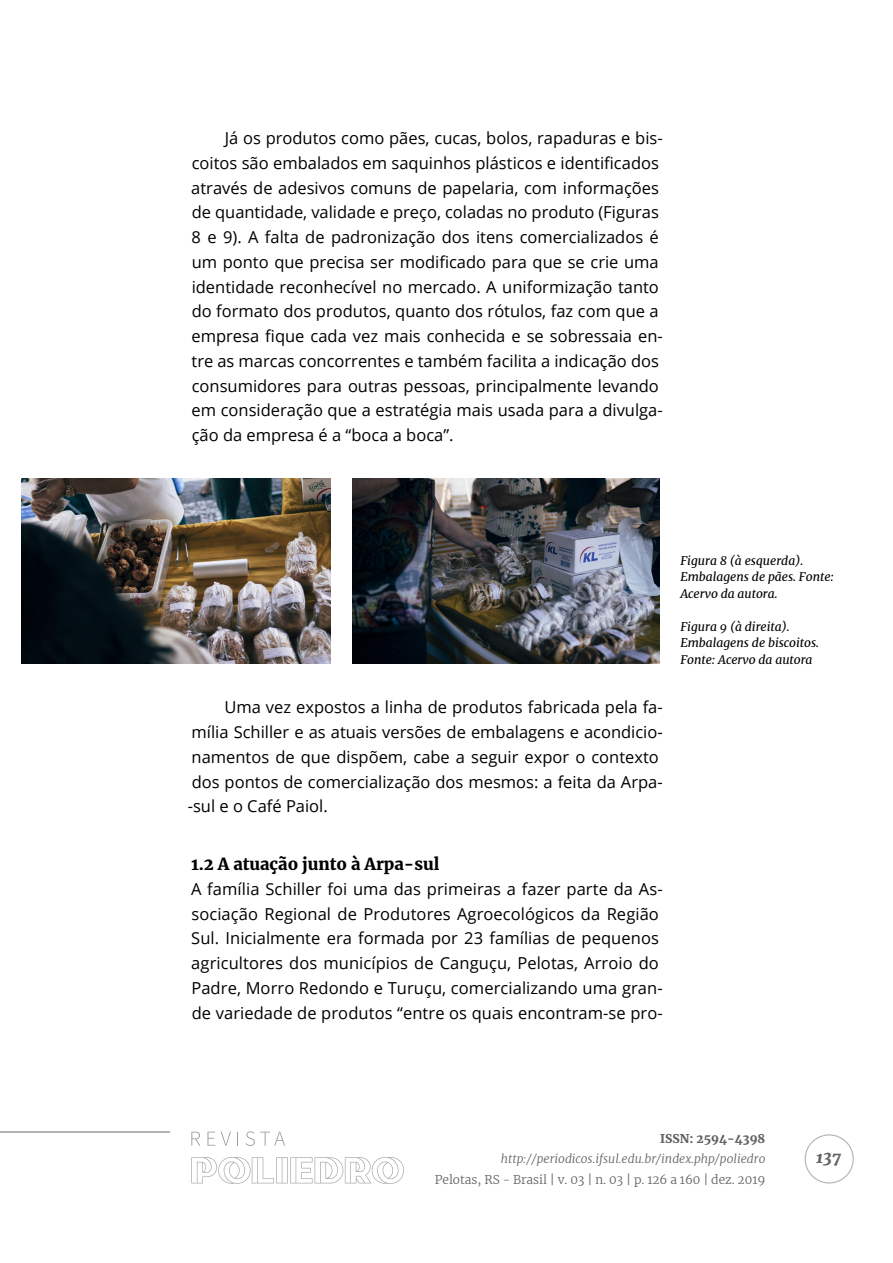
<style>
.page{position:relative;width:893px;height:1263px;background:#fff}
.page>*{position:absolute;margin:0;border:0;box-sizing:border-box;transform-origin:0 0}
.t1{font:16.5px/24.8px "Open Sans";color:#000}
.t2{font:900 16.5px "Merriweather";color:#000}
.t3{font:italic 900 16.5px "Merriweather";color:#646363}
.t4{font:italic 12px/16.5px "Merriweather";color:#000}
.t5{font:italic 300 12px "Merriweather";color:#646363}
.t6{font:300 12px "Merriweather";color:#646363}
.t7{font:900 12px "Merriweather";color:#646363}
</style>
<div class="page">
<div style="left:805px;top:1134px;width:49px;height:49px;border:1px solid #b3b2b2;border-radius:50%"></div>
<svg style="left:191px;top:1157px;width:213px;height:27px"></svg>
<svg style="left:191px;top:1132px;width:9px;height:14px"></svg>
<svg style="left:207px;top:1132px;width:8px;height:14px"></svg>
<svg style="left:221px;top:1132px;width:10px;height:14px"></svg>
<svg style="left:237px;top:1132px;width:1px;height:14px"></svg>
<svg style="left:246px;top:1131px;width:39px;height:15px"></svg>
<hr style="left:0;top:1131px;width:170px;height:1px;background:#b3b2b2">
<img style="left:352px;top:479px;width:307px;height:185px">
<img style="left:21px;top:479px;width:310px;height:185px">
<p class="t1" style="left:191px;top:125px;width:473px;text-indent:33px">Já os produtos como pães, cucas, bolos, rapaduras e bis&shy;coitos são embalados em saquinhos plásticos e identificados através de adesivos comuns de papelaria, com informações de quantidade, validade e preço, coladas no produto (Figuras 8 e 9). A falta de padronização dos itens comercializados é um ponto que precisa ser modificado para que se crie uma identidade reconhecível no mercado. A uniformização tanto do formato dos produtos, quanto dos rótulos, faz com que a empresa fique cada vez mais conhecida e se sobressaia en&shy;tre as marcas concorrentes e também facilita a indicação dos consumidores para outras pessoas, principalmente levando em consideração que a estratégia mais usada para a divulga&shy;ção da empresa é a “boca a boca”.</p>
<p class="t1" style="left:188px;top:695px;width:477px;text-indent:37px">Uma vez expostos a linha de produtos fabricada pela fa&shy;mília Schiller e as atuais versões de embalagens e acondicio&shy;namentos de que dispõem, cabe a seguir expor o contexto dos pontos de comercialização dos mesmos: a feita da Arpa--sul e o Café Paiol.</p>
<p class="t2" style="left:191px;top:853px;width:250px">1.2 A atuação junto à Arpa-sul</p>
<p class="t1" style="left:191px;top:876px;width:473px">A família Schiller foi uma das primeiras a fazer parte da As&shy;sociação Regional de Produtores Agroecológicos da Região Sul. Inicialmente era formada por 23 famílias de pequenos agricultores dos municípios de Canguçu, Pelotas, Arroio do Padre, Morro Redondo e Turuçu, comercializando uma gran&shy;de variedade de produtos “entre os quais encontram-se pro-</p>
<p class="t4" style="left:680px;top:552px;width:155px">Figura 8 (à esquerda).<br>Embalagens de pães. Fonte:<br>Acervo da autora.</p>
<p class="t4" style="left:680px;top:618px;width:140px">Figura 9 (à direita).<br>Embalagens de biscoitos.<br>Fonte: Acervo da autora</p>
<p class="t7" style="left:660px;top:1130px;width:107px">ISSN: 2594-4398</p>
<p class="t5" style="left:501px;top:1151px;width:266px">http://periodicos.ifsul.edu.br/index.php/poliedro</p>
<p class="t6" style="left:435px;top:1171px;width:332px">Pelotas, RS - Brasil | v. 03 | n. 03 | p. 126 a 160 | dez. 2019</p>
<p class="t3" style="left:816px;top:1146px;width:27px">137</p>
</div>
